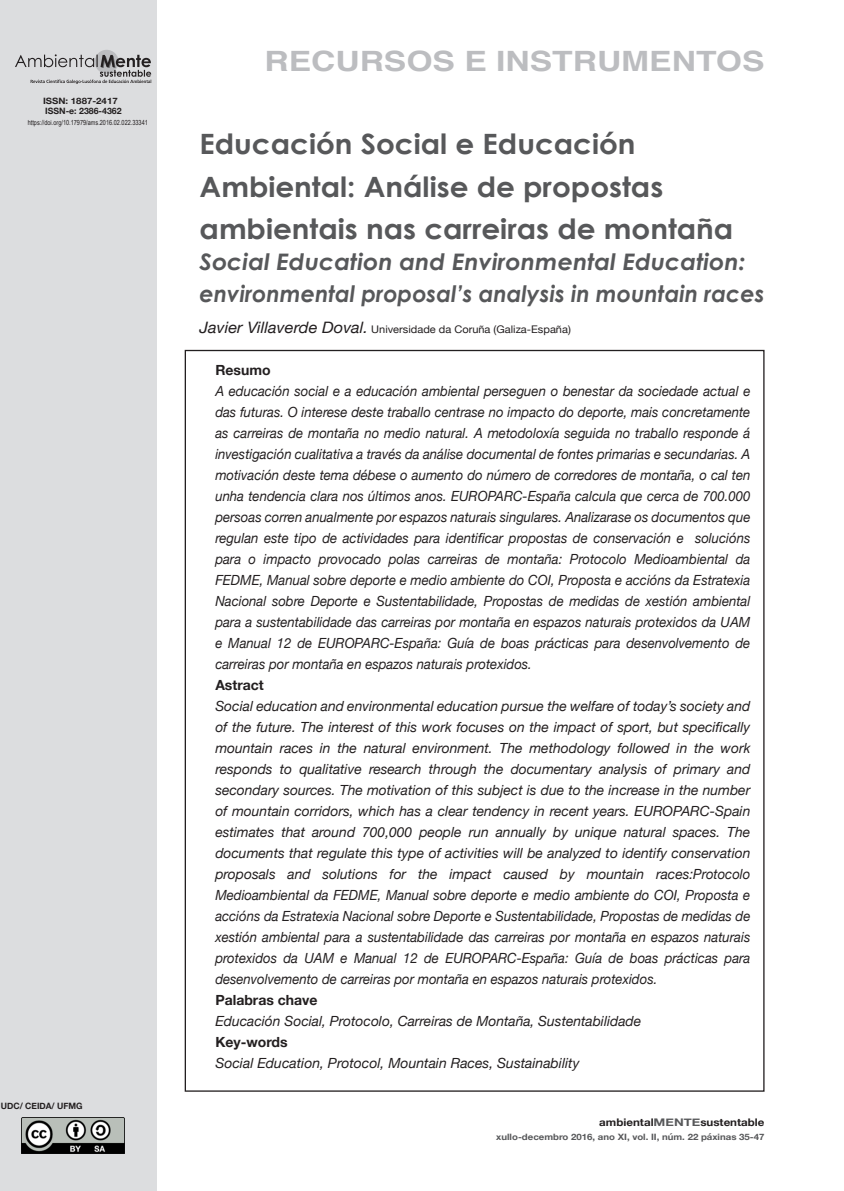
<style>
.page{position:relative;width:844px;height:1191px;background:#fff}
.page>*{position:absolute;margin:0;border:0;box-sizing:border-box;transform-origin:0 0}
.t1{font:700 28px/42px "Century Gothic";color:#57585a;scale:1.05 1}
.t2{font:700 28px "Helvetica";color:#bcbdc0;scale:1.2 1}
.t3{font:italic 700 22.75px/31.5px "Century Gothic";color:#57585a;scale:1.05 1}
.t4{font:700 17.5px "Century Gothic";color:#57585a;scale:1.1 1}
.t5{font:italic 14px/21px "Helvetica Neue";color:#231f20;text-align:justify}
.t6{font:italic 14px/21px "Helvetica Neue";color:#231f20;text-align:justify;scale:.94 1}
.t7{font:700 14px "Helvetica Neue";color:#231f20}
.t8{font:10.5px "Helvetica Neue";color:#231f20;scale:1.05 1}
.t9{font:700 10.5px "Helvetica Neue";color:#231f20;scale:1.1 1}
.t10{font:700 8.75px "Helvetica Neue";color:#57585a;scale:1.1 1}
.t11{font:700 8.75px/10.5px "Helvetica Neue";color:#231f20;scale:1.1 1}
.t12{font:700 8.75px "Helvetica Neue";color:#231f20}
.t13{font:7px "Arial Narrow";color:#231f20}
.s1{font-style:italic;font-size:15.75px}
.s2{color:#57585a}
</style>
<div class="page">
<div style="left:0;top:0;width:157px;height:1191px;background:#dcdddf"></div>
<div style="left:95px;top:50px;width:24px;height:24px;background:#bcbdc0;border-radius:50%"></div>
<svg style="left:15px;top:54px;width:136px;height:30px"></svg>
<img style="left:21px;top:1117px;width:104px;height:36px">
<p class="t11" style="left:43px;top:95px;width:73px">ISSN: 1887-2417<br>ISSN-e: 2386-4362</p>
<p class="t13" style="left:28px;top:117px;width:122px">https://doi.org/10.17979/ams.2016.02.022.33341</p>
<p class="t12" style="left:1px;top:1100px;width:83px">UDC/ CEIDA/ UFMG</p>
<h1 class="t2" style="left:264px;top:49px;width:418px">RECURSOS E INSTRUMENTOS</h1>
<h1 class="t1" style="left:199px;top:122px;width:509px">Educación Social e Educación<br>Ambiental: Análise de propostas ambientais nas carreiras de montaña</h1>
<h2 class="t3" style="left:199px;top:245px;width:539px">Social Education and Environmental Education: environmental proposal’s analysis in mountain races</h2>
<p class="t8" style="left:199px;top:323px;width:355px"><span class="s1">Javier Villaverde Doval.</span> Universidade da Coruña (Galiza-España)</p>
<p class="t7" style="left:215px;top:361px;width:57px">Resumo</p>
<p class="t6" style="left:215px;top:380px;width:570px">A educación social e a educación ambiental perseguen o benestar da sociedade actual e das futuras. O interese deste traballo centrase no impacto do deporte, mais concretamente as carreiras de montaña no medio natural. A metodoloxía seguida no traballo responde á investigación cualitativa a través da análise documental de fontes primarias e secundarias. A motivación deste tema débese o aumento do número de corredores de montaña, o cal ten unha tendencia clara nos últimos anos. EUROPARC-España calcula que cerca de 700.000 persoas corren anualmente por espazos naturais singulares. Analizarase os documentos que regulan este tipo de actividades para identificar propostas de conservación e solucións para o impacto provocado polas carreiras de montaña: Protocolo Medioambiental da FEDME, Manual sobre deporte e medio ambiente do COI, Proposta e accións da Estratexia Nacional sobre Deporte e Sustentabilidade, Propostas de medidas de xestión ambiental para a sustentabilidade das carreiras por montaña en espazos naturais protexidos da UAM e Manual 12 de EUROPARC-España: Guía de boas prácticas para desenvolvemento de carreiras por montaña en espazos naturais protexidos.</p>
<p class="t7" style="left:215px;top:676px;width:50px">Astract</p>
<p class="t5" style="left:215px;top:695px;width:536px">Social education and environmental education pursue the welfare of today’s society and of the future. The interest of this work focuses on the impact of sport, but specifically mountain races in the natural environment. The methodology followed in the work responds to qualitative research through the documentary analysis of primary and secondary sources. The motivation of this subject is due to the increase in the number of mountain corridors, which has a clear tendency in recent years. EUROPARC-Spain estimates that around 700,000 people run annually by unique natural spaces. The documents that regulate this type of activities will be analyzed to identify conservation proposals and solutions for the impact caused by mountain races:Protocolo Medioambiental da FEDME, Manual sobre deporte e medio ambiente do COI, Proposta e accións da Estratexia Nacional sobre Deporte e Sustentabilidade, Propostas de medidas de xestión ambiental para a sustentabilidade das carreiras por montaña en espazos naturais protexidos da UAM e Manual 12 de EUROPARC-España: Guía de boas prácticas para desenvolvemento de carreiras por montaña en espazos naturais protexidos.</p>
<p class="t7" style="left:215px;top:991px;width:104px">Palabras chave</p>
<p class="t5" style="left:215px;top:1010px;width:427px">Educación Social, Protocolo, Carreiras de Montaña, Sustentabilidade</p>
<p class="t7" style="left:215px;top:1033px;width:74px">Key-words</p>
<p class="t5" style="left:215px;top:1052px;width:365px">Social Education, Protocol, Mountain Races, Sustainability</p>
<p class="t9" style="left:599px;top:1115px;width:152px">ambiental<span class="s2">MENTE</span>sustentable</p>
<p class="t10" style="left:496px;top:1131px;width:245px">xullo-decembro 2016, ano XI, vol. II, núm. 22 páxinas 35-47</p>
<p class="t4" style="left:743px;top:1130px;width:21px">35</p>
</div>
